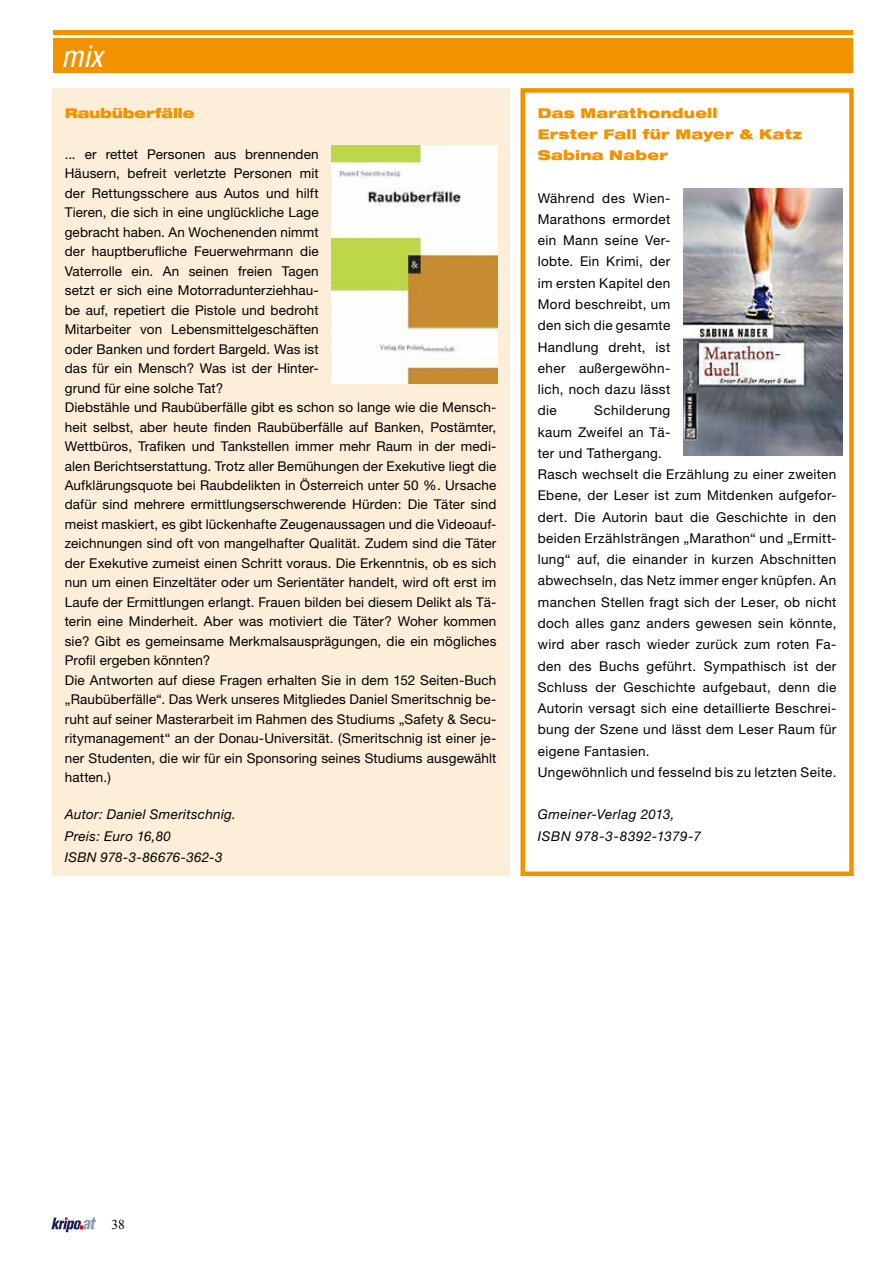
<style>
.page{position:relative;width:893px;height:1263px;background:#fff}
.page>*{position:absolute;margin:0;border:0;box-sizing:border-box;transform-origin:0 0}
.t1{font:italic condensed 30px "Helvetica Neue";color:#fff}
.t2{font:13.5px/19.5px "Helvetica Neue";letter-spacing:.01em;color:#000}
.t3{font:13.5px/21.3px "Helvetica Neue";letter-spacing:.03em;color:#000}
.t4{font:italic 13.5px/21.3px "Helvetica Neue";letter-spacing:.025em;color:#000}
.t5{font:900 expanded 13.5px/21.3px "Helvetica Neue";letter-spacing:.015em;color:#f39200}
.t6{font:900 expanded 13.5px "Helvetica Neue";letter-spacing:-.015em;color:#f39200}
.t7{font:13.5px "Times New Roman";color:#000}
</style>
<div class="page">
<hr style="left:53px;top:30px;width:800px;height:4px;background:#f39200">
<div style="left:53px;top:38px;width:800px;height:34px;background:#f39200"></div>
<svg style="left:51px;top:1217px;width:45px;height:15px"></svg>
<div style="left:52px;top:88px;width:457px;height:788px;background:#fdeed9"></div>
<div style="left:520px;top:88px;width:334px;height:788px;border:4px solid #f39200"></div>
<img style="left:331px;top:146px;width:166px;height:238px">
<img style="left:683px;top:189px;width:160px;height:266px">
<h1 class="t1" style="left:62px;top:39px;width:42px">mix</h1>
<p class="t6" style="left:65px;top:104px;width:131px">Raubüberfälle</p>
<p class="t2" style="left:65px;top:144px;width:433px">... er rettet Personen aus brennenden<br>Häusern, befreit verletzte Personen mit<br>der Rettungsschere aus Autos und hilft<br>Tieren, die sich in eine unglückliche Lage<br>gebracht haben. An Wochenenden nimmt<br>der hauptberufliche Feuerwehrmann die<br>Vaterrolle ein. An seinen freien Tagen<br>setzt er sich eine Motorradunterziehhau-<br>be auf, repetiert die Pistole und bedroht<br>Mitarbeiter von Lebensmittelgeschäften<br>oder Banken und fordert Bargeld. Was ist<br>das für ein Mensch? Was ist der Hinter-<br>grund für eine solche Tat?<br>Diebstähle und Raubüberfälle gibt es schon so lange wie die Mensch&shy;heit selbst, aber heute finden Raubüberfälle auf Banken, Postämter, Wettbüros, Trafiken und Tankstellen immer mehr Raum in der medi&shy;alen Berichtserstattung. Trotz aller Bemühungen der Exekutive liegt die Aufklärungsquote bei Raubdelikten in Österreich unter 50 %. Ursache dafür sind mehrere ermittlungserschwerende Hürden: Die Täter sind meist maskiert, es gibt lückenhafte Zeugenaussagen und die Videoauf&shy;zeichnungen sind oft von mangelhafter Qualität. Zudem sind die Täter der Exekutive zumeist einen Schritt voraus. Die Erkenntnis, ob es sich nun um einen Einzeltäter oder um Serientäter handelt, wird oft erst im Laufe der Ermittlungen erlangt. Frauen bilden bei diesem Delikt als Tä&shy;terin eine Minderheit. Aber was motiviert die Täter? Woher kommen sie? Gibt es gemeinsame Merkmalsausprägungen, die ein mögliches Profil ergeben könnten?<br>Die Antworten auf diese Fragen erhalten Sie in dem 152 Seiten-Buch „Raubüberfälle“. Das Werk unseres Mitgliedes Daniel Smeritschnig be&shy;ruht auf seiner Masterarbeit im Rahmen des Studiums „Safety &amp; Secu&shy;ritymanagement“ an der Donau-Universität. (Smeritschnig ist einer je&shy;ner Studenten, die wir für ein Sponsoring seines Studiums ausgewählt hatten.)</p>
<p class="t4" style="left:65px;top:803px;width:173px">Autor: Daniel Smeritschnig.<br>Preis: Euro 16,80<br>ISBN 978-3-86676-362-3</p>
<p class="t5" style="left:538px;top:102px;width:266px">Das Marathonduell<br>Erster Fall für Mayer &amp; Katz<br>Sabina Naber</p>
<p class="t2" style="left:538px;top:187px;width:134px;line-height:21.3px;text-align:justify">Während des Wien-Marathons ermordet ein Mann seine Ver&shy;lobte. Ein Krimi, der im ersten Kapitel den Mord beschreibt, um den sich die gesamte Handlung dreht, ist eher außergewöhn&shy;lich, noch dazu lässt die</p>
<p class="t3" style="left:538px;top:400px;width:300px;text-indent:57px">Schilderung<br>kaum Zweifel an Tä-<br>ter und Tathergang.<br>Rasch wechselt die Erzählung zu einer zweiten Ebene, der Leser ist zum Mitdenken aufgefor&shy;dert. Die Autorin baut die Geschichte in den beiden Erzählsträngen „Marathon“ und „Ermitt&shy;lung“ auf, die einander in kurzen Abschnitten abwechseln, das Netz immer enger knüpfen. An manchen Stellen fragt sich der Leser, ob nicht doch alles ganz anders gewesen sein könnte, wird aber rasch wieder zurück zum roten Fa&shy;den des Buchs geführt. Sympathisch ist der Schluss der Geschichte aufgebaut, denn die Autorin versagt sich eine detaillierte Beschrei&shy;bung der Szene und lässt dem Leser Raum für eigene Fantasien.<br>Ungewöhnlich und fesselnd bis zu letzten Seite.</p>
<p class="t4" style="left:538px;top:804px;width:165px">Gmeiner-Verlag 2013,<br>ISBN 978-3-8392-1379-7</p>
<p class="t7" style="left:112px;top:1216px;width:15px">38</p>
</div>
